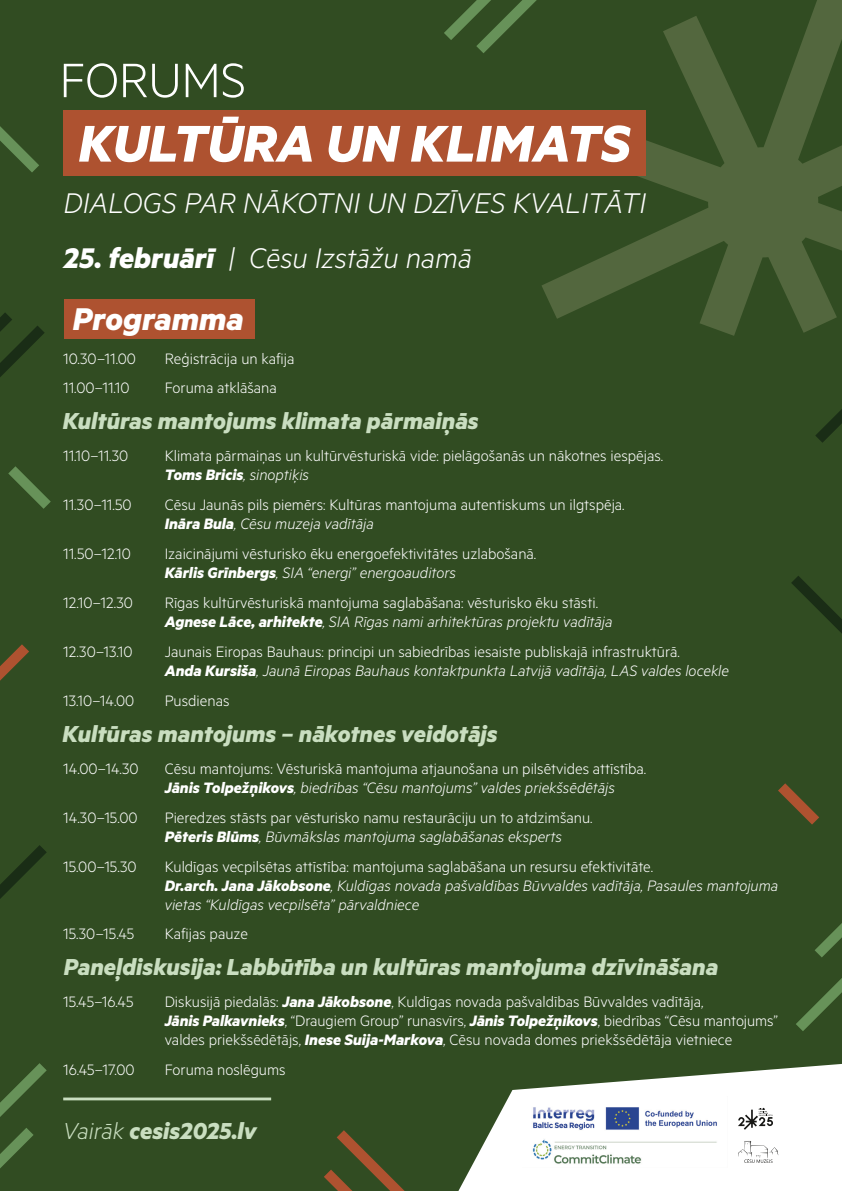
<style>
.page{position:relative;width:842px;height:1191px;background:#314c22}
.page>*{position:absolute;margin:0;border:0;box-sizing:border-box;transform-origin:0 0}
.t1{font:italic 700 58.1px "Metric";color:#fff}
.t2{font:300 54.35px "Metric";color:#fff}
.t3{font:italic 700 35.4px "Metric";color:#fff}
.t4{font:italic 300 32px "Metric";color:#fff}
.t5{font:italic 700 26px "Metric";color:#c9dec0}
.t6{font:300 17px/19px "Metric";color:#fff}
.t7{font:italic 300 17px/19px "Metric";color:#fff}
.s1{font-weight:700}
.s2{font-weight:700;font-style:italic}
.s3{font-style:italic}
.s4{font-style:normal}
.s5{font-weight:300}
</style>
<div class="page">
<svg style="left:541px;top:0;width:301px;height:336px"></svg>
<div style="left:64px;top:111px;width:582px;height:65px;background:#ae5230"></div>
<svg style="left:458px;top:1064px;width:384px;height:127px;fill:#fff"></svg>
<svg style="left:738px;top:1107px;width:35px;height:22px"></svg>
<svg style="left:738px;top:1140px;width:41px;height:22px"></svg>
<img style="left:523px;top:1096px;width:204px;height:71px">
<div style="left:64px;top:299px;width:190px;height:39px;background:#ae5230"></div>
<svg style="left:0;top:126px;width:39px;height:46px"></svg>
<svg style="left:8px;top:466px;width:43px;height:43px"></svg>
<svg style="left:796px;top:923px;width:46px;height:108px"></svg>
<svg style="left:791px;top:576px;width:51px;height:57px"></svg>
<svg style="left:815px;top:409px;width:27px;height:34px"></svg>
<svg style="left:0;top:845px;width:47px;height:54px"></svg>
<svg style="left:0;top:313px;width:45px;height:64px"></svg>
<svg style="left:778px;top:783px;width:41px;height:42px"></svg>
<svg style="left:0;top:1063px;width:47px;height:105px"></svg>
<svg style="left:0;top:644px;width:29px;height:37px"></svg>
<svg style="left:324px;top:1130px;width:81px;height:61px"></svg>
<svg style="left:444px;top:0;width:101px;height:55px"></svg>
<hr style="left:63px;top:1097px;width:208px;height:3px;background:#c9dec0">
<h2 class="t2" style="left:59px;top:49px;width:188px">FORUMS</h2>
<h1 class="t1" style="left:79px;top:108px;width:553px">KULTŪRA UN KLIMATS</h1>
<h3 class="t4" style="left:64px;top:184px;width:584px">DIALOGS PAR NĀKOTNI UN DZĪVES KVALITĀTI</h3>
<h3 class="t4" style="left:64px;top:239px;width:410px"><span class="s1">25. februārī</span> | Cēsu Izstāžu namā</h3>
<h3 class="t3" style="left:73px;top:297px;width:172px">Programma</h3>
<p class="t6" style="left:63px;top:349px;width:74px">10.30–11.00</p>
<p class="t6" style="left:165px;top:349px;width:131px">Reģistrācija un kafija</p>
<p class="t6" style="left:63px;top:377px;width:68px">11.00–11.10</p>
<p class="t6" style="left:165px;top:377px;width:114px">Foruma atklāšana</p>
<h3 class="t5" style="left:63px;top:405px;width:417px">Kultūras mantojums klimata pārmaiņās</h3>
<p class="t6" style="left:63px;top:446px;width:67px">11.10–11.30</p>
<p class="t6" style="left:165px;top:446px;width:500px">Klimata pārmaiņas un kultūrvēsturiskā vide: pielāgošanās un nākotnes iespējas.<br><span class="s2">Toms Bricis</span><span class="s3">, sinoptiķis</span></p>
<p class="t6" style="left:63px;top:495px;width:70px">11.30–11.50</p>
<p class="t6" style="left:165px;top:495px;width:461px">Cēsu Jaunās pils piemērs: Kultūras mantojuma autentiskums un ilgtspēja.<br><span class="s2">Ināra Bula</span><span class="s3">, Cēsu muzeja vadītāja</span></p>
<p class="t6" style="left:63px;top:543px;width:69px">11.50–12.10</p>
<p class="t6" style="left:165px;top:543px;width:373px">Izaicinājumi vēsturisko ēku energoefektivitātes uzlabošanā.<br><span class="s2">Kārlis Grīnbergs</span><span class="s3">, SIA “energi” energoauditors</span></p>
<p class="t6" style="left:63px;top:592px;width:71px">12.10–12.30</p>
<p class="t6" style="left:165px;top:592px;width:449px">Rīgas kultūrvēsturiskā mantojuma saglabāšana: vēsturisko ēku stāsti.<br><span class="s2">Agnese Lāce, arhitekte</span><span class="s3">, SIA Rīgas nami arhitektūras projektu vadītāja</span></p>
<p class="t6" style="left:63px;top:641px;width:71px">12.30–13.10</p>
<p class="t6" style="left:165px;top:641px;width:566px">Jaunais Eiropas Bauhaus: principi un sabiedrības iesaiste publiskajā infrastruktūrā.<br><span class="s2">Anda Kursiša</span><span class="s3">, Jaunā Eiropas Bauhaus kontaktpunkta Latvijā vadītāja, LAS valdes locekle</span></p>
<p class="t6" style="left:63px;top:690px;width:73px">13.10–14.00</p>
<p class="t6" style="left:165px;top:690px;width:66px">Pusdienas</p>
<h3 class="t5" style="left:63px;top:718px;width:437px">Kultūras mantojums – nākotnes veidotājs</h3>
<p class="t6" style="left:63px;top:758px;width:77px">14.00–14.30</p>
<p class="t6" style="left:165px;top:758px;width:483px">Cēsu mantojums: Vēsturiskā mantojuma atjaunošana un pilsētvides attīstība.<br><span class="s2">Jānis Tolpežņikovs</span><span class="s3">, biedrības “Cēsu mantojums” valdes priekšsēdētājs</span></p>
<p class="t6" style="left:63px;top:807px;width:76px">14.30–15.00</p>
<p class="t6" style="left:165px;top:807px;width:429px">Pieredzes stāsts par vēsturisko namu restaurāciju un to atdzimšanu.<br><span class="s2">Pēteris Blūms</span><span class="s3">, Būvmākslas mantojuma saglabāšanas eksperts</span></p>
<p class="t6" style="left:63px;top:856px;width:75px">15.00–15.30</p>
<p class="t7" style="left:165px;top:856px;width:615px"><span class="s4">Kuldīgas vecpilsētas attīstība: mantojuma saglabāšana un resursu efektivitāte.<br></span><span class="s1">Dr.arch. Jana Jākobsone</span>, Kuldīgas novada pašvaldības Būvvaldes vadītāja, Pasaules mantojuma vietas “Kuldīgas vecpilsēta” pārvaldniece</p>
<p class="t6" style="left:63px;top:923px;width:73px">15.30–15.45</p>
<p class="t6" style="left:165px;top:923px;width:85px">Kafijas pauze</p>
<h3 class="t5" style="left:64px;top:950px;width:656px">Paneļdiskusija: Labbūtība un kultūras mantojuma dzīvināšana</h3>
<p class="t6" style="left:63px;top:991px;width:72px">15.45–16.45</p>
<p class="t6" style="left:165px;top:991px;width:615px">Diskusijā piedalās: <span class="s2">Jana Jākobsone</span>, Kuldīgas novada pašvaldības Būvvaldes vadītāja,<br><span class="s2">Jānis Palkavnieks</span>, “Draugiem Group” runasvīrs, <span class="s2">Jānis Tolpežņikovs</span>, biedrības “Cēsu mantojums” valdes priekšsēdētājs, <span class="s2">Inese Suija-Markova</span>, Cēsu novada domes priekšsēdētāja vietniece</p>
<p class="t6" style="left:63px;top:1059px;width:73px">16.45–17.00</p>
<p class="t6" style="left:165px;top:1059px;width:123px">Foruma noslēgums</p>
<h3 class="t5" style="left:63px;top:1115px;width:195px"><span class="s5">Vairāk</span> cesis2025.lv</h3>
</div>
